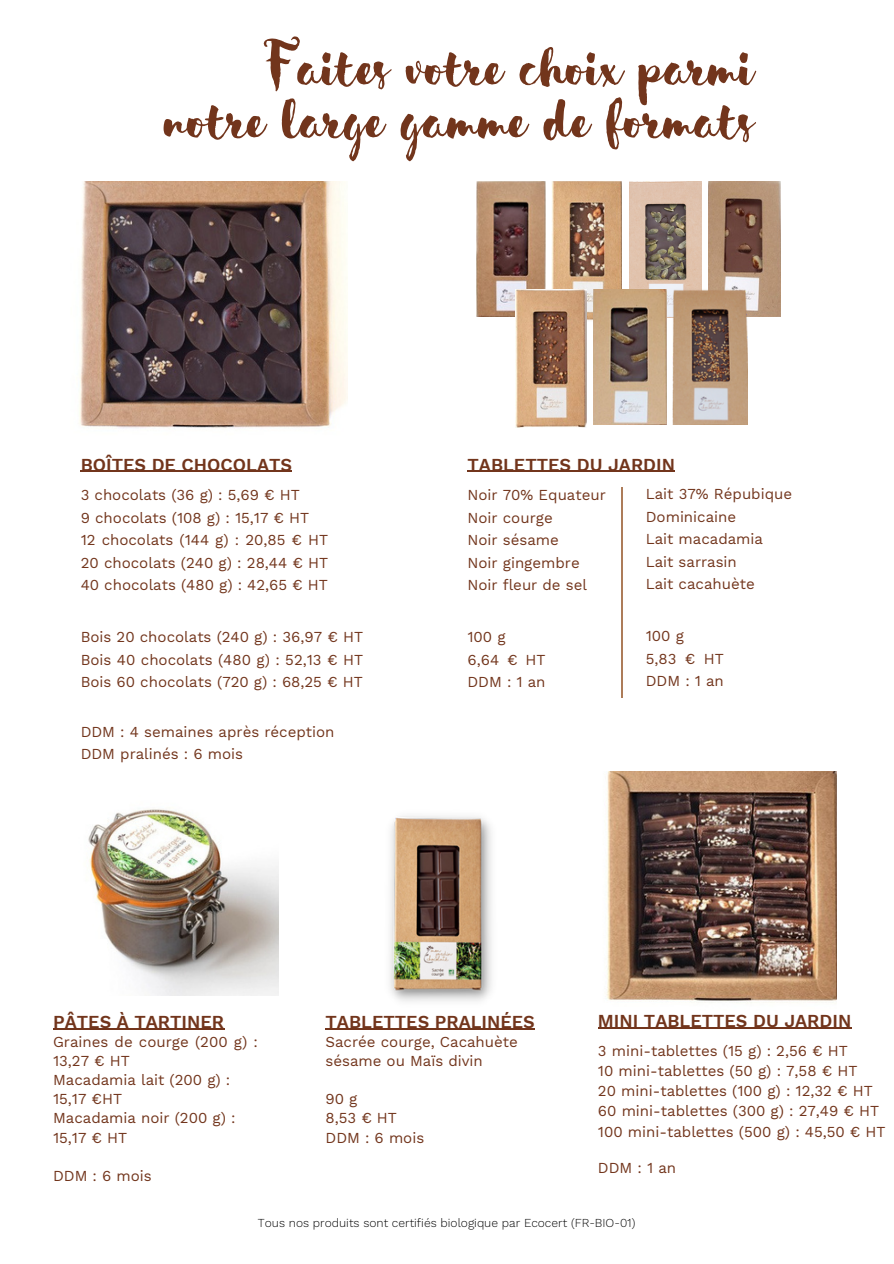
<style>
.page{position:relative;width:894px;height:1264px;background:#fff}
.page>*{position:absolute;margin:0;border:0;box-sizing:border-box;transform-origin:0 0}
.t1{font:66px/52.8px "Sensa Brush Fill";color:#72351c;text-align:right}
.t2{font:600 18px "Work Sans";color:#72351c}
.t3{font:15px/22.5px "Work Sans";color:#72351c}
.t4{font:300 12px "Work Sans";color:#000}
</style>
<div class="page">
<hr style="left:467px;top:471px;width:208px;height:1px;background:#72351c">
<hr style="left:621px;top:487px;width:1px;height:210px;background:#ad7c59">
<img style="left:606px;top:771px;width:230px;height:232px">
<img style="left:79px;top:181px;width:268px;height:247px">
<img style="left:629px;top:181px;width:72px;height:136px">
<img style="left:551px;top:181px;width:70px;height:141px">
<img style="left:593px;top:290px;width:73px;height:135px">
<img style="left:476px;top:181px;width:69px;height:135px">
<img style="left:708px;top:181px;width:72px;height:135px">
<img style="left:669px;top:286px;width:78px;height:138px">
<img style="left:515px;top:290px;width:71px;height:137px">
<img style="left:390px;top:816px;width:102px;height:186px">
<img style="left:88px;top:809px;width:190px;height:186px">
<hr style="left:53px;top:1028px;width:171px;height:1px;background:#72351c">
<hr style="left:81px;top:471px;width:211px;height:1px;background:#72351c">
<hr style="left:325px;top:1028px;width:209px;height:1px;background:#72351c">
<hr style="left:597px;top:1027px;width:254px;height:1px;background:#72351c">
<h2 class="t1" style="left:163px;top:43px;width:591px">Faites votre choix parmi notre large gamme de formats</h2>
<h3 class="t2" style="left:81px;top:454px;width:213px">BOÎTES DE CHOCOLATS</h3>
<h3 class="t3" style="left:81px;top:484px;width:249px">3 chocolats (36 g) : 5,69 € HT<br>9 chocolats (108 g) : 15,17 € HT<br>12 chocolats (144 g) : 20,85 € HT<br>20 chocolats (240 g) : 28,44 € HT<br>40 chocolats (480 g) : 42,65 € HT</h3>
<p class="t3" style="left:81px;top:625px;width:284px;text-align:justify">Bois 20 chocolats (240 g) : 36,97 € HT Bois 40 chocolats (480 g) : 52,13 € HT Bois 60 chocolats (720 g) : 68,25 € HT</p>
<h3 class="t3" style="left:81px;top:720px;width:255px">DDM : 4 semaines après réception<br>DDM pralinés : 6 mois</h3>
<h3 class="t2" style="left:467px;top:454px;width:209px">TABLETTES DU JARDIN</h3>
<p class="t3" style="left:467px;top:484px;width:140px">Noir 70% Equateur<br>Noir courge<br>Noir sésame<br>Noir gingembre<br>Noir fleur de sel</p>
<h3 class="t3" style="left:467px;top:625px;width:80px">100 g<br>6,64 € HT<br>DDM : 1 an</h3>
<h3 class="t3" style="left:645px;top:483px;width:148px">Lait 37% Répubique<br>Dominicaine<br>Lait macadamia<br>Lait sarrasin<br>Lait cacahuète</h3>
<h2 class="t3" style="left:645px;top:624px;width:80px">100 g<br>5,83 € HT<br>DDM : 1 an</h2>
<h3 class="t2" style="left:53px;top:1011px;width:172px">PÂTES À TARTINER</h3>
<h3 class="t3" style="left:53px;top:1032px;width:206px;line-height:19.2px">Graines de courge (200 g) :<br>13,27 € HT<br>Macadamia lait (200 g) :<br>15,17 €HT<br>Macadamia noir (200 g) :<br>15,17 € HT</h3>
<h3 class="t3" style="left:53px;top:1164px;width:100px">DDM : 6 mois</h3>
<h2 class="t2" style="left:325px;top:1011px;width:211px">TABLETTES PRALINÉES</h2>
<h2 class="t3" style="left:325px;top:1032px;width:194px;line-height:19.2px">Sacrée courge, Cacahuète sésame ou Maïs divin</h2>
<h3 class="t3" style="left:325px;top:1089px;width:100px;line-height:19.2px">90 g<br>8,53 € HT<br>DDM : 6 mois</h3>
<h3 class="t2" style="left:597px;top:1010px;width:255px">MINI TABLETTES DU JARDIN</h3>
<h3 class="t3" style="left:597px;top:1040px;width:289px;line-height:20.2px">3 mini-tablettes (15 g) : 2,56 € HT<br>10 mini-tablettes (50 g) : 7,58 € HT<br>20 mini-tablettes (100 g) : 12,32 € HT 60 mini-tablettes (300 g) : 27,49 € HT 100 mini-tablettes (500 g) : 45,50 € HT</h3>
<p class="t3" style="left:597px;top:1156px;width:80px">DDM : 1 an</p>
<h3 class="t4" style="left:258px;top:1216px;width:379px">Tous nos produits sont certifiés biologique par Ecocert (FR-BIO-01)</h3>
</div>
